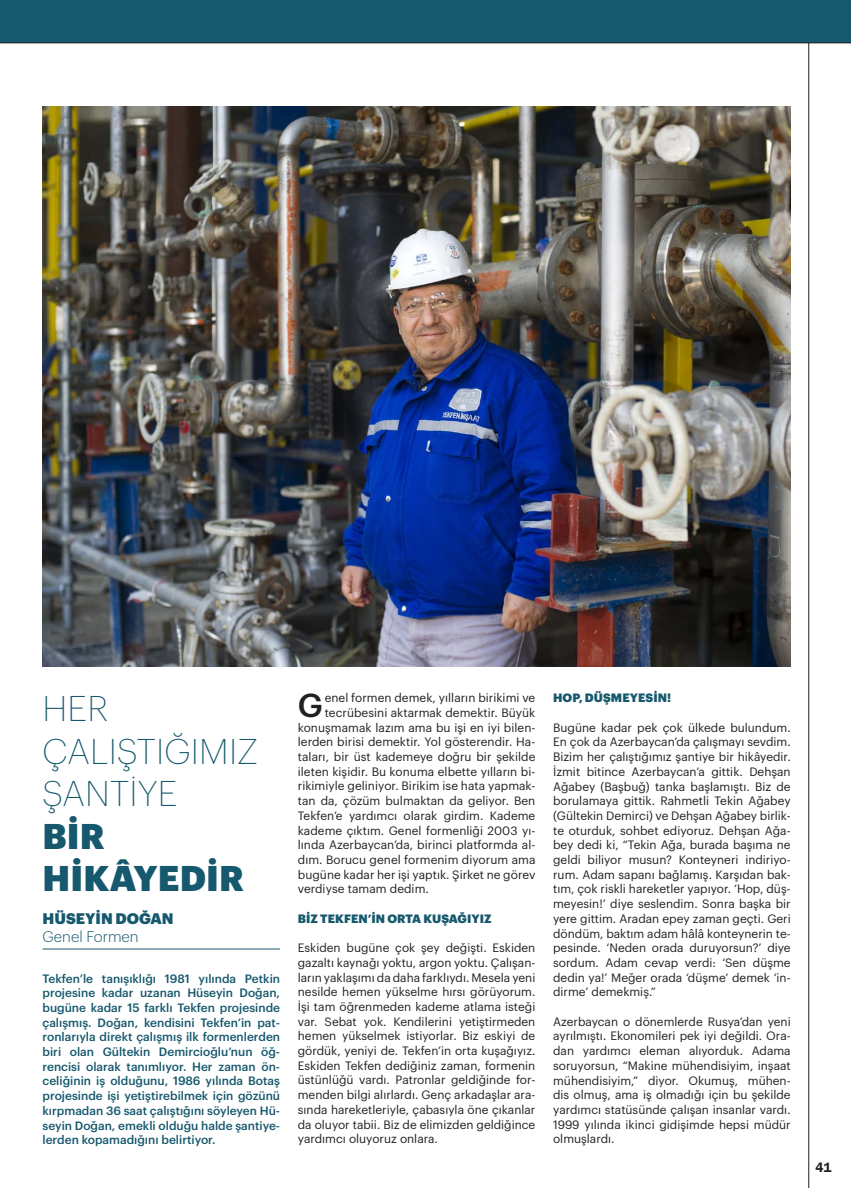
<style>
.page{position:relative;width:851px;height:1188px;background:#fff}
.page>*{position:absolute;margin:0;border:0;box-sizing:border-box;transform-origin:0 0}
.t1{font:200 35px/42.5px "Graphik";letter-spacing:.005em;color:#16586d}
.t2{font:500 32.38px "Graphik";color:#231f20}
.t3{font:900 15px "Graphik";color:#16586d}
.t4{font:300 15px "Graphik";color:#16586d}
.t5{font:600 13.75px "Franklin Gothic";color:#231f20}
.t6{font:11.88px/14.6px "Graphik";letter-spacing:.005em;color:#231f20;text-align:justify}
.t7{font:500 11.88px/14.8px "Graphik";color:#16586d;text-align:justify}
.t8{font:900 11.88px "Graphik";letter-spacing:.005em;color:#16586d}
.s1{font-weight:900}
</style>
<div class="page">
<hr style="left:808px;top:43px;width:1px;height:1144px;background:#231f20">
<div style="left:0;top:0;width:850px;height:43px;background:#16586d"></div>
<hr style="left:0;top:43px;width:850px;height:1px;background:#231f20">
<img style="left:43px;top:106px;width:747px;height:560px">
<hr style="left:43px;top:948px;width:237px;height:1px;background:#16586d">
<p class="t1" style="left:43px;top:684px;width:216px">HER<br>ÇALIŞTIĞIMIZ<br>ŞANTİYE<br><span class="s1">BİR<br>HİKÂYEDİR</span></p>
<p class="t3" style="left:43px;top:906px;width:133px">HÜSEYİN DOĞAN</p>
<p class="t4" style="left:43px;top:924px;width:98px">Genel Formen</p>
<p class="t7" style="left:43px;top:969px;width:239px">Tekfen’le tanışıklığı 1981 yılında Petkin projesine kadar uzanan Hüseyin Doğan, bugüne kadar 15 farklı Tekfen projesinde çalışmış. Doğan, kendisini Tekfen’in pat&shy;ronlarıyla direkt çalışmış ilk formenlerden biri olan Gültekin Demircioğlu’nun öğ&shy;rencisi olarak tanımlıyor. Her zaman ön&shy;celiğinin iş olduğunu, 1986 yılında Botaş projesinde işi yetiştirebilmek için gözünü kırpmadan 36 saat çalıştığını söyleyen Hü&shy;seyin Doğan, emekli olduğu halde şantiye&shy;lerden kopamadığını belirtiyor.</p>
<p class="t2" style="left:298px;top:680px;width:27px">G</p>
<p class="t6" style="left:324px;top:689px;width:212px">enel formen demek, yılların birikimi ve</p>
<p class="t6" style="left:324px;top:704px;width:212px">tecrübesini aktarmak demektir. Büyük</p>
<p class="t6" style="left:298px;top:718px;width:239px">konuşmamak lazım ama bu işi en iyi bilen-</p>
<p class="t6" style="left:298px;top:733px;width:239px">lerden birisi demektir. Yol gösterendir. Ha-</p>
<p class="t6" style="left:298px;top:748px;width:239px">taları, bir üst kademeye doğru bir şekilde</p>
<p class="t6" style="left:298px;top:763px;width:239px">ileten kişidir. Bu konuma elbette yılların bi-</p>
<p class="t6" style="left:298px;top:777px;width:239px">rikimiyle geliniyor. Birikim ise hata yapmak-</p>
<p class="t6" style="left:298px;top:792px;width:239px">tan da, çözüm bulmaktan da geliyor. Ben</p>
<p class="t6" style="left:298px;top:807px;width:239px">Tekfen’e yardımcı olarak girdim. Kademe</p>
<p class="t6" style="left:298px;top:821px;width:239px">kademe çıktım. Genel formenliği 2003 yı-</p>
<p class="t6" style="left:298px;top:836px;width:239px">lında Azerbaycan’da, birinci platformda al-</p>
<p class="t6" style="left:298px;top:851px;width:239px">dım. Borucu genel formenim diyorum ama</p>
<p class="t6" style="left:298px;top:865px;width:239px">bugüne kadar her işi yaptık. Şirket ne görev</p>
<p class="t6" style="left:298px;top:880px;width:132px">verdiyse tamam dedim.</p>
<p class="t8" style="left:298px;top:908px;width:195px">BIZ TEKFEN’IN ORTA KUŞAĞIYIZ</p>
<p class="t6" style="left:298px;top:939px;width:239px">Eskiden bugüne çok şey değişti. Eskiden gazaltı kaynağı yoktu, argon yoktu. Çalışan&shy;ların yaklaşımı da daha farklıydı. Mesela yeni nesilde hemen yükselme hırsı görüyorum.<br>İşi tam öğrenmeden kademe atlama isteği var. Sebat yok. Kendilerini yetiştirmeden hemen yükselmek istiyorlar. Biz eskiyi de gördük, yeniyi de. Tekfen’in orta kuşağıyız.<br>Eskiden Tekfen dediğiniz zaman, formenin üstünlüğü vardı. Patronlar geldiğinde for&shy;menden bilgi alırlardı. Genç arkadaşlar ara&shy;sında hareketleriyle, çabasıyla öne çıkanlar da oluyor tabii. Biz de elimizden geldiğince yardımcı oluyoruz onlara.</p>
<p class="t8" style="left:553px;top:688px;width:119px">HOP, DÜŞMEYESIN!</p>
<p class="t6" style="left:553px;top:719px;width:239px">Bugüne kadar pek çok ülkede bulundum.<br>En çok da Azerbaycan’da çalışmayı sevdim.<br>Bizim her çalıştığımız şantiye bir hikâyedir.<br>İzmit bitince Azerbaycan’a gittik. Dehşan Ağabey (Başbuğ) tanka başlamıştı. Biz de borulamaya gittik. Rahmetli Tekin Ağabey (Gültekin Demirci) ve Dehşan Ağabey birlik&shy;te oturduk, sohbet ediyoruz. Dehşan Ağa&shy;bey dedi ki, “Tekin Ağa, burada başıma ne geldi biliyor musun? Konteyneri indiriyo&shy;rum. Adam sapanı bağlamış. Karşıdan bak&shy;tım, çok riskli hareketler yapıyor. ‘Hop, düş&shy;meyesin!’ diye seslendim. Sonra başka bir yere gittim. Aradan epey zaman geçti. Geri döndüm, baktım adam hâlâ konteynerin te&shy;pesinde. ‘Neden orada duruyorsun?’ diye sordum. Adam cevap verdi: ‘Sen düşme dedin ya!’ Meğer orada ‘düşme’ demek ‘in&shy;dirme’ demekmiş.”</p>
<p class="t6" style="left:553px;top:1012px;width:239px">Azerbaycan o dönemlerde Rusya’dan yeni ayrılmıştı. Ekonomileri pek iyi değildi. Ora&shy;dan yardımcı eleman alıyorduk. Adama soruyorsun, “Makine mühendisiyim, inşaat mühendisiyim,” diyor. Okumuş, mühen&shy;dis olmuş, ama iş olmadığı için bu şekilde yardımcı statüsünde çalışan insanlar vardı.<br>1999 yılında ikinci gidişimde hepsi müdür olmuşlardı.</p>
<p class="t5" style="left:815px;top:1158px;width:17px">41</p>
</div>
